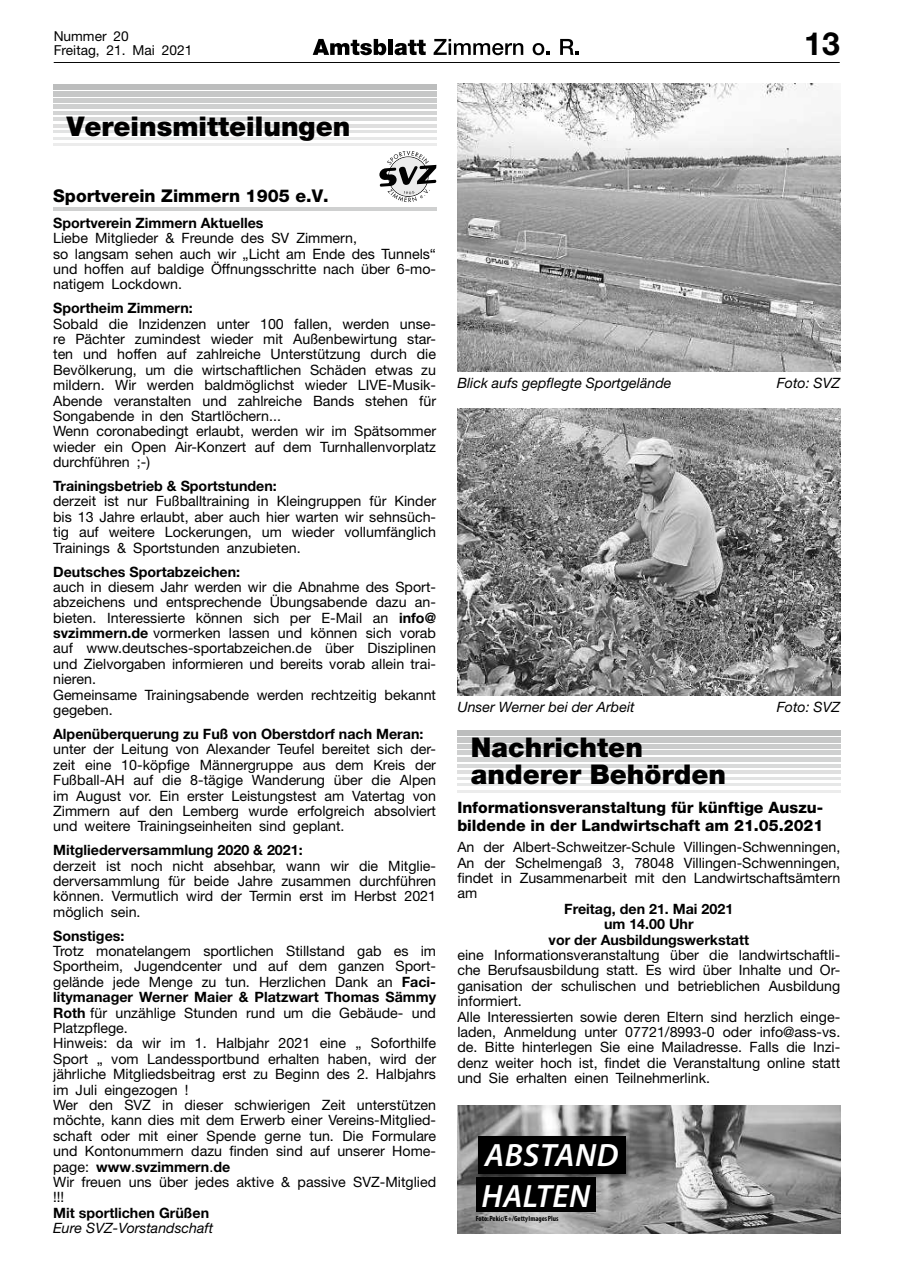
<style>
.page{position:relative;width:902px;height:1280px;background:#fff}
.page>*{position:absolute;margin:0;border:0;box-sizing:border-box;transform-origin:0 0}
.t1{font:italic 600 32.4px/41px "Myriad Pro";letter-spacing:.02em;color:#fff}
.t2{font:700 31.95px "Helvetica Neue";color:#000}
.t3{font:900 27.15px/27.2px "Helvetica Neue";color:#000}
.t4{font:800 17.55px "Helvetica Neue";color:#000}
.t5{font:800 15.75px/17.5px "Helvetica Neue";color:#000}
.t6{font:14.25px/15.5px "Helvetica Neue";color:#000}
.t7{font:700 14.25px/15.5px "Helvetica Neue";color:#000;text-align:center}
.t8{font:italic 14.25px "Helvetica Neue";color:#000}
.t9{font:13.65px/14.5px "Helvetica Neue";color:#000}
.t10{font:700 condensed 7.5px "Myriad Pro";color:#000}
.s1{font-weight:700}
</style>
<div class="page">
<svg style="left:312px;top:39px;width:74px;height:16px"></svg>
<hr style="left:388px;top:39px;width:4px;height:16px;background:#000">
<svg style="left:394px;top:40px;width:31px;height:15px"></svg>
<svg style="left:433px;top:39px;width:90px;height:16px"></svg>
<svg style="left:532px;top:43px;width:17px;height:12px"></svg>
<svg style="left:560px;top:39px;width:18px;height:16px"></svg>
<hr style="left:54px;top:62px;width:785px;height:1px;background:#000">
<div style="left:53px;top:84px;width:383px;height:6px;background:#bcbdbd"></div>
<div style="left:53px;top:91px;width:383px;height:5px;background:#c6c7c7"></div>
<div style="left:53px;top:98px;width:383px;height:5px;background:#cbcccc"></div>
<div style="left:53px;top:104px;width:383px;height:5px;background:#cfd0d0"></div>
<hr style="left:53px;top:111px;width:383px;height:4px;background:#d3d4d4">
<hr style="left:53px;top:117px;width:383px;height:4px;background:#d9dada">
<hr style="left:53px;top:124px;width:383px;height:3px;background:#dfdfdf">
<hr style="left:53px;top:130px;width:383px;height:3px;background:#e2e3e3">
<hr style="left:53px;top:137px;width:383px;height:2px;background:#e7e8e8">
<hr style="left:53px;top:144px;width:383px;height:2px;background:#ececec">
<svg style="left:379px;top:151px;width:57px;height:51px"></svg>
<hr style="left:53px;top:207px;width:383px;height:3px;background:#cfd0d0">
<img style="left:457px;top:84px;width:383px;height:287px">
<img style="left:457px;top:408px;width:383px;height:287px">
<div style="left:457px;top:730px;width:383px;height:6px;background:#bcbdbd"></div>
<div style="left:457px;top:737px;width:383px;height:6px;background:#c6c7c7"></div>
<div style="left:457px;top:744px;width:383px;height:5px;background:#cbcccc"></div>
<hr style="left:457px;top:751px;width:383px;height:4px;background:#cfd0d0">
<hr style="left:457px;top:757px;width:383px;height:4px;background:#d3d4d4">
<hr style="left:457px;top:764px;width:383px;height:3px;background:#d9dada">
<hr style="left:457px;top:770px;width:383px;height:4px;background:#dfdfdf">
<hr style="left:457px;top:777px;width:383px;height:3px;background:#e2e3e3">
<hr style="left:457px;top:784px;width:383px;height:2px;background:#e7e8e8">
<hr style="left:457px;top:790px;width:383px;height:2px;background:#ececec">
<img style="left:457px;top:1106px;width:383px;height:127px">
<div style="left:476px;top:1135px;width:156px;height:47px;background:#000;opacity:.5"></div>
<div style="left:478px;top:1136px;width:147px;height:38px;background:#000"></div>
<div style="left:476px;top:1177px;width:119px;height:35px;background:#000"></div>
<p class="t9" style="left:54px;top:28px;width:140px">Nummer 20<br>Freitag, 21. Mai 2021</p>
<h2 class="t2" style="left:804px;top:24px;width:37px">13</h2>
<h3 class="t3" style="left:67px;top:112px;width:285px">Vereinsmitteilungen</h3>
<p class="t4" style="left:53px;top:185px;width:277px">Sportverein Zimmern 1905 e.V.</p>
<p class="t7" style="left:53px;top:215px;width:212px">Sportverein Zimmern Aktuelles</p>
<p class="t6" style="left:53px;top:230px;width:384px">Liebe Mitglieder &amp; Freunde des SV Zimmern,<br>so langsam sehen auch wir „Licht am Ende des Tunnels“ und hoffen auf baldige Öffnungsschritte nach über 6-mo&shy;natigem Lockdown.</p>
<p class="t7" style="left:53px;top:300px;width:141px">Sportheim Zimmern:</p>
<p class="t6" style="left:53px;top:316px;width:384px">Sobald die Inzidenzen unter 100 fallen, werden unse&shy;re Pächter zumindest wieder mit Außenbewirtung star&shy;ten und hoffen auf zahlreiche Unterstützung durch die Bevölkerung, um die wirtschaftlichen Schäden etwas zu mildern. Wir werden baldmöglichst wieder LIVE-Musik-Abende veranstalten und zahlreiche Bands stehen für Songabende in den Startlöchern...<br>Wenn coronabedingt erlaubt, werden wir im Spätsommer wieder ein Open Air-Konzert auf dem Turnhallenvorplatz durchführen ;-)</p>
<p class="t7" style="left:53px;top:478px;width:225px">Trainingsbetrieb &amp; Sportstunden:</p>
<p class="t6" style="left:53px;top:493px;width:384px;text-align:justify">derzeit ist nur Fußballtraining in Kleingruppen für Kinder bis 13 Jahre erlaubt, aber auch hier warten wir sehnsüch&shy;tig auf weitere Lockerungen, um wieder vollumfänglich Trainings &amp; Sportstunden anzubieten.</p>
<p class="t7" style="left:53px;top:563px;width:188px">Deutsches Sportabzeichen:</p>
<p class="t6" style="left:53px;top:579px;width:384px">auch in diesem Jahr werden wir die Abnahme des Sport&shy;abzeichens und entsprechende Übungsabende dazu an&shy;bieten. Interessierte können sich per E-Mail an <span class="s1">info@ svzimmern.de</span> vormerken lassen und können sich vorab auf www.deutsches-sportabzeichen.de über Disziplinen und Zielvorgaben informieren und bereits vorab allein trai&shy;nieren.<br>Gemeinsame Trainingsabende werden rechtzeitig bekannt gegeben.</p>
<p class="t7" style="left:53px;top:726px;width:372px">Alpenüberquerung zu Fuß von Oberstdorf nach Meran:</p>
<p class="t6" style="left:53px;top:741px;width:384px;text-align:justify">unter der Leitung von Alexander Teufel bereitet sich der&shy;zeit eine 10-köpfige Männergruppe aus dem Kreis der Fußball-AH auf die 8-tägige Wanderung über die Alpen im August vor. Ein erster Leistungstest am Vatertag von Zimmern auf den Lemberg wurde erfolgreich absolviert und weitere Trainingseinheiten sind geplant.</p>
<p class="t7" style="left:53px;top:842px;width:251px">Mitgliederversammlung 2020 &amp; 2021:</p>
<p class="t6" style="left:53px;top:857px;width:384px;text-align:justify">derzeit ist noch nicht absehbar, wann wir die Mitglie&shy;derversammlung für beide Jahre zusammen durchführen können. Vermutlich wird der Termin erst im Herbst 2021 möglich sein.</p>
<p class="t7" style="left:53px;top:927px;width:73px">Sonstiges:</p>
<p class="t6" style="left:53px;top:943px;width:384px">Trotz monatelangem sportlichen Stillstand gab es im Sportheim, Jugendcenter und auf dem ganzen Sport&shy;gelände jede Menge zu tun. Herzlichen Dank an <span class="s1">Faci&shy;litymanager Werner Maier &amp; Platzwart Thomas Sämmy Roth</span> für unzählige Stunden rund um die Gebäude- und Platzpflege.<br>Hinweis: da wir im 1. Halbjahr 2021 eine „ Soforthilfe Sport „ vom Landessportbund erhalten haben, wird der jährliche Mitgliedsbeitrag erst zu Beginn des 2. Halbjahrs im Juli eingezogen !<br>Wer den SVZ in dieser schwierigen Zeit unterstützen möchte, kann dies mit dem Erwerb einer Vereins-Mitglied&shy;schaft oder mit einer Spende gerne tun. Die Formulare und Kontonummern dazu finden sind auf unserer Home&shy;page: <span class="s1">www</span>.<span class="s1">svzimmern</span>.<span class="s1">de<br></span>Wir freuen uns über jedes aktive &amp; passive SVZ-Mitglied !!!</p>
<p class="t7" style="left:53px;top:1204px;width:157px">Mit sportlichen Grüßen</p>
<p class="t8" style="left:53px;top:1219px;width:162px">Eure SVZ-Vorstandschaft</p>
<p class="t8" style="left:457px;top:374px;width:216px">Blick aufs gepflegte Sportgelände</p>
<p class="t8" style="left:776px;top:374px;width:65px">Foto: SVZ</p>
<p class="t8" style="left:457px;top:699px;width:179px">Unser Werner bei der Arbeit</p>
<p class="t8" style="left:776px;top:699px;width:65px">Foto: SVZ</p>
<h3 class="t3" style="left:471px;top:733px;width:256px">Nachrichten anderer Behörden</h3>
<p class="t5" style="left:457px;top:798px;width:367px">Informationsveranstaltung für künftige Auszu&shy;bildende in der Landwirtschaft am 21.05.2021</p>
<p class="t6" style="left:457px;top:839px;width:384px;text-align:justify">An der Albert-Schweitzer-Schule Villingen-Schwenningen, An der Schelmengaß 3, 78048 Villingen-Schwenningen, findet in Zusammenarbeit mit den Landwirtschaftsämtern am</p>
<p class="t7" style="left:548px;top:901px;width:202px">Freitag, den 21. Mai 2021<br>um 14.00 Uhr<br>vor der Ausbildungswerkstatt</p>
<p class="t6" style="left:457px;top:947px;width:384px">eine Informationsveranstaltung über die landwirtschaftli&shy;che Berufsausbildung statt. Es wird über Inhalte und Or&shy;ganisation der schulischen und betrieblichen Ausbildung informiert.<br>Alle Interessierten sowie deren Eltern sind herzlich einge&shy;laden, Anmeldung unter 07721/8993-0 oder info@ass-vs. de. Bitte hinterlegen Sie eine Mailadresse. Falls die Inzi&shy;denz weiter hoch ist, findet die Veranstaltung online statt und Sie erhalten einen Teilnehmerlink.</p>
<h1 class="t1" style="left:481px;top:1133px;width:138px">ABSTAND<br>HALTEN</h1>
<p class="t10" style="left:476px;top:1214px;width:84px">Foto: Pekic/E+/Getty Images Plus</p>
</div>
